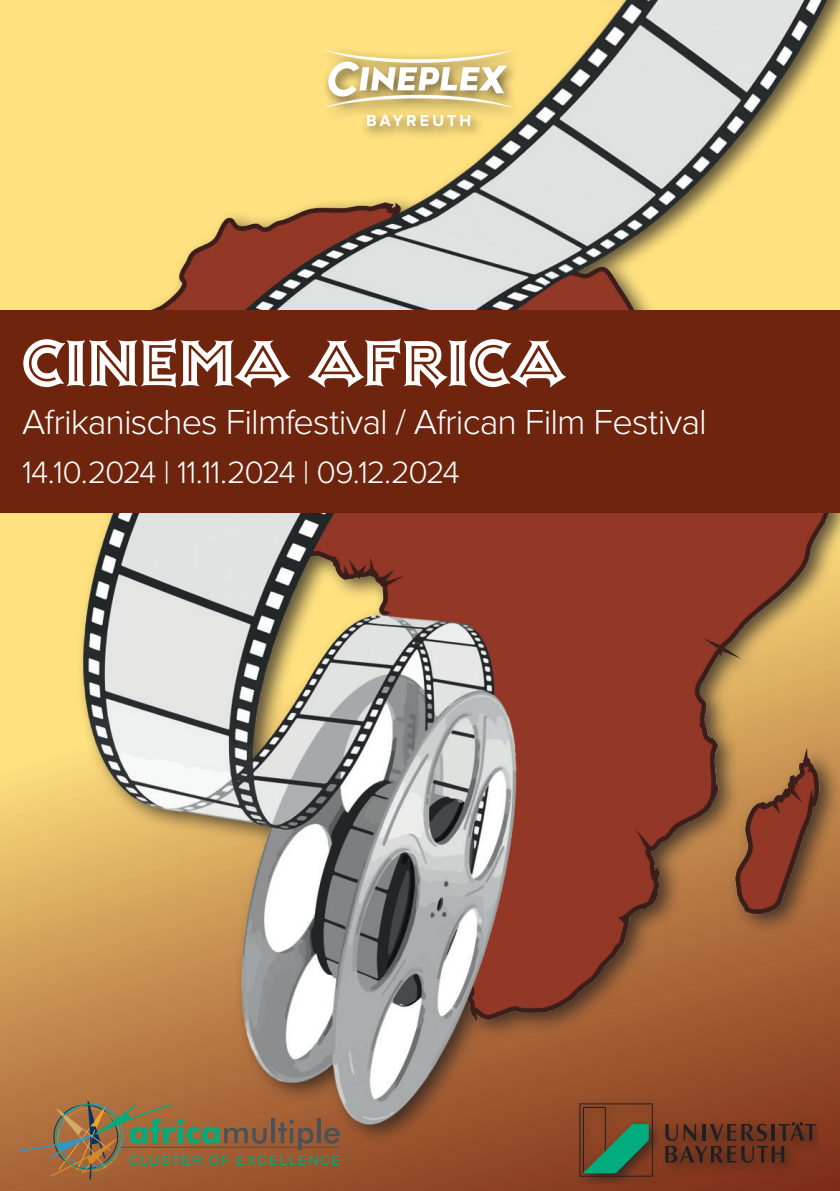
<style>
.page{position:relative;width:840px;height:1191px;background:#fff}
.page>*{position:absolute;margin:0;border:0;box-sizing:border-box;transform-origin:0 0}
.t1{font:62px "Ashley Inline";letter-spacing:-.025em;color:#fff}
.t2{font:300 36px "Proxima Nova";letter-spacing:-.025em;color:#fff}
.t3{font:300 32px "Proxima Nova";letter-spacing:-.045em;color:#fff}
</style>
<div class="page">
<svg style="left:0;top:0;width:32px;height:1191px;background:#ecc66f"></svg>
<img style="left:32px;top:0;width:807px;height:1191px">
<div style="left:0;top:310px;width:839px;height:203px;background:#6f240d"></div>
<img style="left:282px;top:0;width:272px;height:172px">
<svg style="left:19px;top:1100px;width:320px;height:79px;background:#916940"></svg>
<div style="left:577px;top:1096px;width:240px;height:87px;background:#231f20;opacity:.75"></div>
<svg style="left:582px;top:1106px;width:66px;height:68px;background:#566340"></svg>
<div style="left:579px;top:1103px;width:73px;height:73px;border:1px solid #231f20"></div>
<svg style="left:665px;top:1124px;width:70px;height:38px;background:#5c3020"></svg>
<svg style="left:741px;top:1122px;width:74px;height:40px;background:#622f1e"></svg>
<h1 class="t1" style="left:22px;top:324px;width:545px">CINEMA AFRICA</h1>
<p class="t2" style="left:22px;top:401px;width:686px">Afrikanisches Filmfestival / African Film Festival</p>
<p class="t3" style="left:22px;top:454px;width:439px">14.10.2024 | 11.11.2024 | 09.12.2024</p>
</div>
